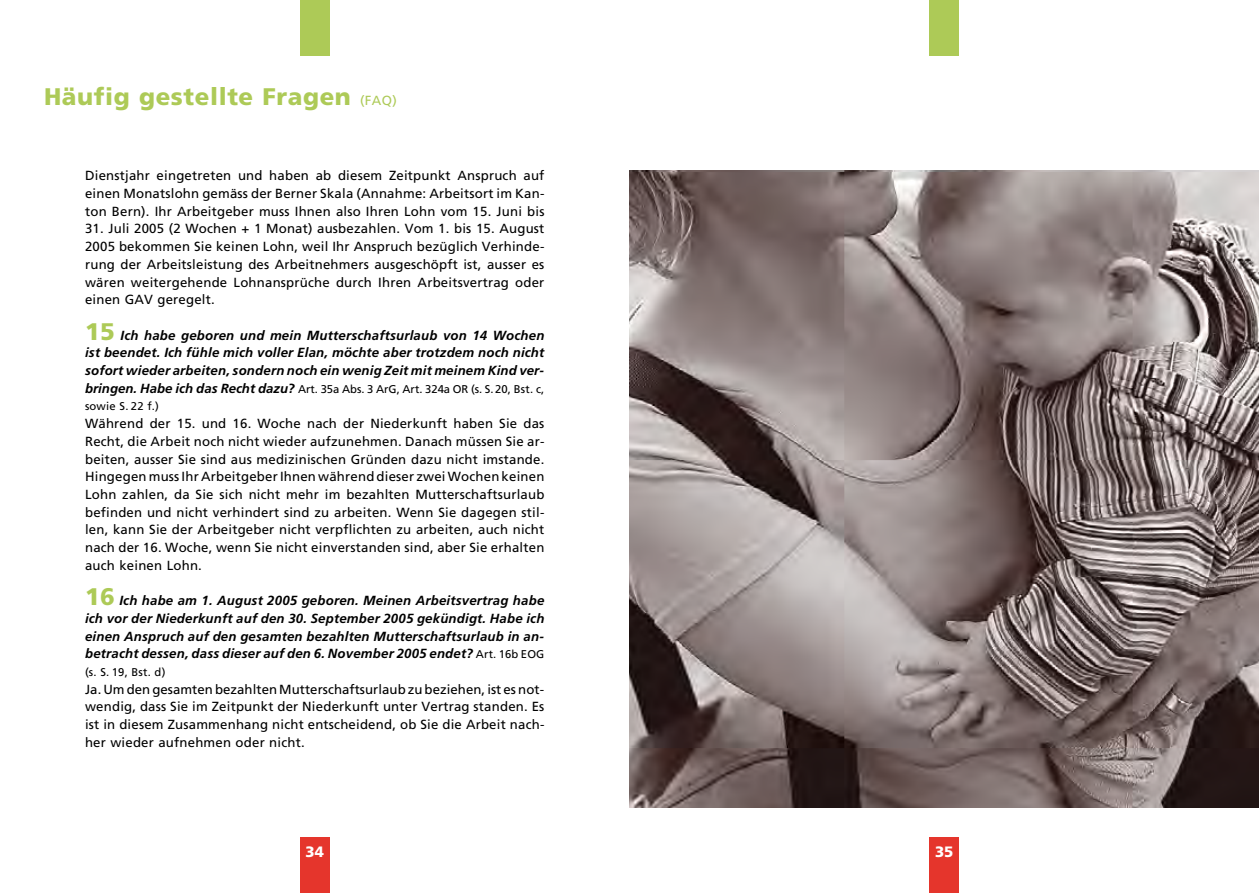
<style>
.page{position:relative;width:1259px;height:893px;background:#fff}
.page>*{position:absolute;margin:0;border:0;box-sizing:border-box;transform-origin:0 0}
.t1{font:900 24px "Frutiger";letter-spacing:.025em;color:#adca57}
.t2{font:900 15px "Frutiger";color:#fff}
.t3{font:13.2px/17.7px "Frutiger";letter-spacing:.015em;color:#000;text-align:justify}
.t4{font:italic 700 13.2px/17.7px "Frutiger";letter-spacing:.015em;color:#000;text-align:justify}
.t5{font:11.25px/17.7px "Frutiger";color:#000}
.s1{font-weight:400;font-size:13.2px}
.s2{font-weight:900;font-style:normal;font-size:24px;color:#adca57}
.s3{font-weight:700;font-style:italic;font-size:13.2px}
.s4{font-weight:400;font-style:normal;font-size:11.25px}
</style>
<div class="page">
<div style="left:929px;top:838px;width:30px;height:55px;background:#e5352c"></div>
<div style="left:929px;top:0;width:30px;height:55px;background:#adca57"></div>
<div style="left:300px;top:0;width:30px;height:55px;background:#adca57"></div>
<div style="left:300px;top:838px;width:30px;height:55px;background:#e5352c"></div>
<img style="left:629px;top:170px;width:630px;height:638px">
<h1 class="t1" style="left:44px;top:82px;width:354px">Häufig gestellte Fragen <span class="s1">(FAQ)</span></h1>
<p class="t3" style="left:85px;top:167px;width:461px">Dienstjahr eingetreten und haben ab diesem Zeitpunkt Anspruch auf einen Monatslohn gemäss der Berner Skala (Annahme: Arbeitsort im Kan&shy;ton Bern). Ihr Arbeitgeber muss Ihnen also Ihren Lohn vom 15. Juni bis</p>
<p class="t3" style="left:85px;top:220px;width:461px">31. Juli 2005 (2 Wochen + 1 Monat) ausbezahlen. Vom 1. bis 15. August 2005 bekommen Sie keinen Lohn, weil Ihr Anspruch bezüglich Verhinde&shy;rung der Arbeitsleistung des Arbeitnehmers ausgeschöpft ist, ausser es wären weitergehende Lohnansprüche durch Ihren Arbeitsvertrag oder einen GAV geregelt.</p>
<p class="t4" style="left:85px;top:326px;width:461px"><span class="s2">15</span> Ich habe geboren und mein Mutterschaftsurlaub von 14 Wochen ist beendet. Ich fühle mich voller Elan, möchte aber trotzdem noch nicht sofort wieder arbeiten, sondern noch ein wenig Zeit mit meinem Kind ver-</p>
<p class="t5" style="left:85px;top:380px;width:461px"><span class="s3">bringen. Habe ich das Recht dazu?</span> Art. 35a Abs. 3 ArG, Art. 324a OR (s. S.20, Bst. c, sowie S. 22 f.)</p>
<p class="t3" style="left:85px;top:415px;width:461px">Während der 15. und 16. Woche nach der Niederkunft haben Sie das Recht, die Arbeit noch nicht wieder aufzunehmen. Danach müssen Sie ar&shy;beiten, ausser Sie sind aus medizinischen Gründen dazu nicht imstande.<br>Hingegen muss Ihr Arbeitgeber Ihnen während dieser zwei Wochen keinen Lohn zahlen, da Sie sich nicht mehr im bezahlten Mutterschaftsurlaub befinden und nicht verhindert sind zu arbeiten. Wenn Sie dagegen stil&shy;len, kann Sie der Arbeitgeber nicht verpflichten zu arbeiten, auch nicht nach der 16. Woche, wenn Sie nicht einverstanden sind, aber Sie erhalten auch keinen Lohn.</p>
<p class="t4" style="left:85px;top:592px;width:461px"><span class="s2">16</span> Ich habe am 1. August 2005 geboren. Meinen Arbeitsvertrag habe ich vor der Niederkunft auf den 30. September 2005 gekündigt. Habe ich einen Anspruch auf den gesamten bezahlten Mutterschaftsurlaub in an&shy;betracht dessen, dass dieser auf den 6. November 2005 endet? <span class="s4">Art. 16b EOG</span></p>
<p class="t5" style="left:85px;top:663px;width:82px">(s. S. 19, Bst. d)</p>
<p class="t3" style="left:85px;top:680px;width:461px">Ja. Um den gesamten bezahlten Mutterschaftsurlaub zu beziehen, ist es not&shy;wendig, dass Sie im Zeitpunkt der Niederkunft unter Vertrag standen. Es ist in diesem Zusammenhang nicht entscheidend, ob Sie die Arbeit nach&shy;her wieder aufnehmen oder nicht.</p>
<p class="t2" style="left:305px;top:842px;width:20px">34</p>
<p class="t2" style="left:935px;top:842px;width:20px">3 53</p>
</div>
